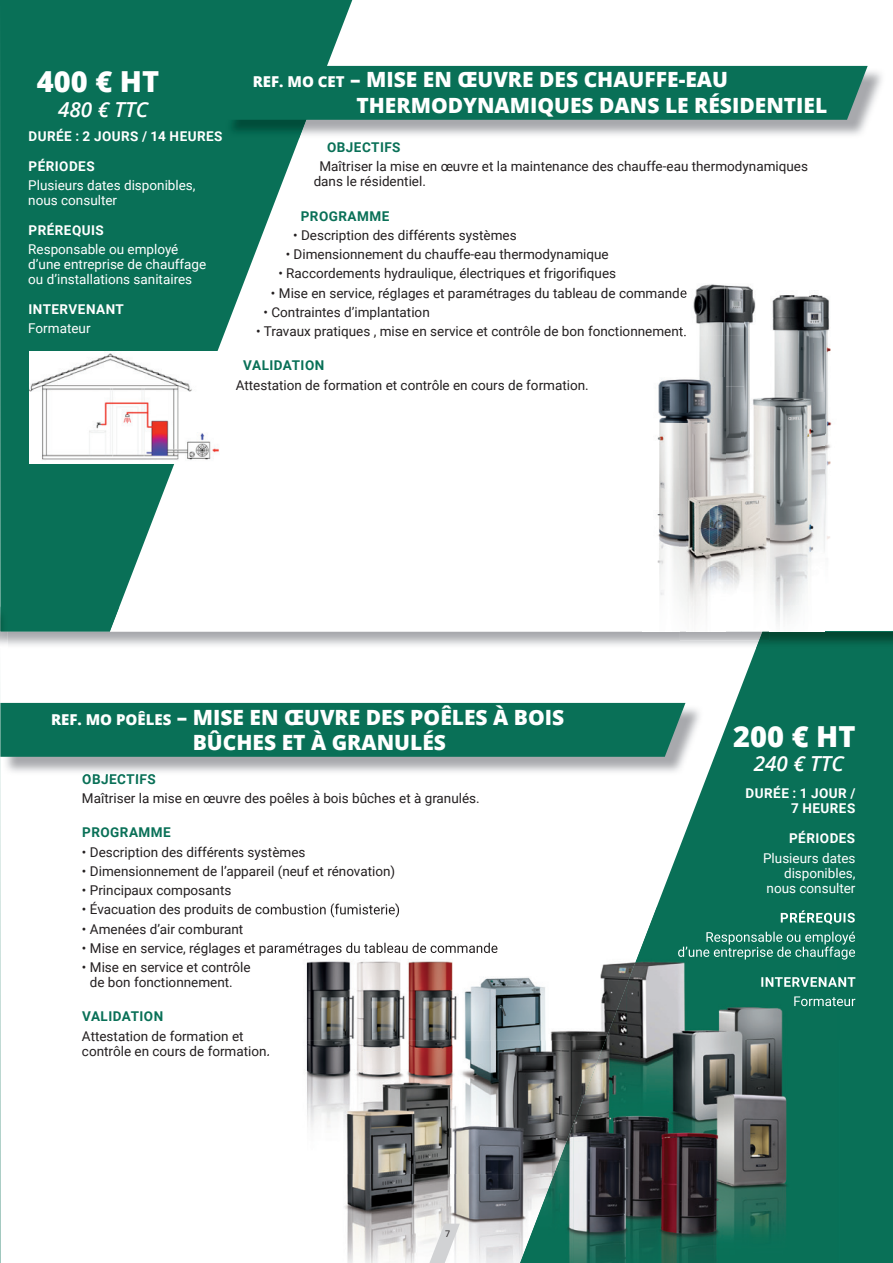
<style>
.page{position:relative;width:893px;height:1263px;background:#fff}
.page>*{position:absolute;margin:0;border:0;box-sizing:border-box;transform-origin:0 0}
.t1{font:800 28.95px "Open Sans";color:#fff}
.t2{font:800 21px/25.2px "Open Sans";color:#fff}
.t3{font:italic 600 20.7px "Open Sans";color:#fff}
.t4{font:13.5px/15px "Roboto";color:#231f20}
.t5{font:13.5px/15px "Roboto";color:#fff}
.t6{font:700 13.5px/15px "Roboto";letter-spacing:.035em;color:#fff;text-align:right}
.t7{font:700 13.5px "Roboto";letter-spacing:.035em;color:#097057}
.t8{font:9px "Roboto";color:#231f20}
.s1{font-size:15px}
</style>
<div class="page">
<svg style="left:0;top:0;width:352px;height:607px;fill:#097057"></svg>
<hr style="left:0;top:631px;width:1px;height:632px;background:#097057">
<svg style="left:520px;top:648px;width:373px;height:259px;fill:#097057"></svg>
<img style="left:224px;top:120px;width:102px;height:18px">
<div style="left:221px;top:66px;width:647px;height:54px;background:#097057"></div>
<img style="left:6px;top:705px;width:698px;height:70px">
<img style="left:83px;top:774px;width:72px;height:1px">
<div style="left:0;top:703px;width:685px;height:54px;background:#097057"></div>
<img style="left:29px;top:352px;width:192px;height:112px">
<img style="left:686px;top:284px;width:67px;height:51px">
<img style="left:680px;top:335px;width:45px;height:180px">
<img style="left:724px;top:335px;width:21px;height:103px">
<img style="left:725px;top:438px;width:16px;height:150px">
<svg style="left:680px;top:290px;width:6px;height:8px"></svg>
<svg style="left:680px;top:327px;width:6px;height:12px"></svg>
<img style="left:745px;top:291px;width:85px;height:52px">
<img style="left:745px;top:342px;width:69px;height:51px">
<img style="left:814px;top:343px;width:17px;height:53px">
<img style="left:824px;top:396px;width:8px;height:155px">
<img style="left:657px;top:379px;width:23px;height:216px">
<img style="left:680px;top:515px;width:6px;height:88px">
<img style="left:741px;top:393px;width:4px;height:183px">
<img style="left:769px;top:393px;width:55px;height:214px">
<img style="left:745px;top:393px;width:24px;height:193px">
<img style="left:686px;top:490px;width:39px;height:117px">
<img style="left:769px;top:490px;width:1px;height:117px">
<img style="left:756px;top:640px;width:137px;height:8px">
<img style="left:725px;top:631px;width:34px;height:1px">
<svg style="left:0;top:607px;width:642px;height:41px"></svg>
<img style="left:0;top:607px;width:8px;height:24px">
<img style="left:687px;top:607px;width:20px;height:8px">
<svg style="left:759px;top:607px;width:134px;height:33px"></svg>
<img style="left:301px;top:917px;width:325px;height:123px">
<img style="left:306px;top:1040px;width:267px;height:134px">
<img style="left:344px;top:1174px;width:176px;height:89px">
<img style="left:626px;top:907px;width:267px;height:356px">
<img style="left:573px;top:985px;width:54px;height:278px">
<img style="left:520px;top:1124px;width:53px;height:139px">
<img style="left:781px;top:910px;width:74px;height:14px">
<img style="left:706px;top:932px;width:149px;height:13px">
<img style="left:678px;top:946px;width:177px;height:13px">
<img style="left:761px;top:977px;width:94px;height:10px">
<img style="left:794px;top:996px;width:61px;height:10px">
<img style="left:269px;top:907px;width:130px;height:10px">
<img style="left:269px;top:943px;width:228px;height:13px">
<svg style="left:429px;top:1224px;width:31px;height:39px"></svg>
<h1 class="t1" style="left:37px;top:60px;width:124px">400 € HT</h1>
<h3 class="t3" style="left:58px;top:95px;width:92px">480 € TTC</h3>
<p class="t6" style="left:29px;top:128px;width:196px">DURÉE : 2 JOURS / 14 HEURES</p>
<p class="t6" style="left:29px;top:158px;width:68px">PÉRIODES</p>
<p class="t5" style="left:28px;top:177px;width:169px">Plusieurs dates disponibles, nous consulter</p>
<p class="t6" style="left:29px;top:222px;width:77px">PRÉREQUIS</p>
<p class="t5" style="left:28px;top:241px;width:180px">Responsable ou employé d’une entreprise de chauffage ou d’installations sanitaires</p>
<p class="t6" style="left:29px;top:301px;width:97px">INTERVENANT</p>
<p class="t5" style="left:28px;top:320px;width:64px">Formateur</p>
<h2 class="t2" style="left:356px;top:66px;width:472px;text-indent:-104px"><span class="s1">REF. MO CET</span> – MISE EN ŒUVRE DES CHAUFFE-EAU<br>THERMODYNAMIQUES DANS LE RÉSIDENTIEL</h2>
<p class="t7" style="left:327px;top:138px;width:75px">OBJECTIFS</p>
<p class="t4" style="left:314px;top:159px;width:496px;text-indent:6px">Maîtriser la mise en œuvre et la maintenance des chauffe-eau thermodynamiques dans le résidentiel.</p>
<p class="t7" style="left:301px;top:206px;width:90px">PROGRAMME</p>
<p class="t4" style="left:293px;top:227px;width:225px">• Description des différents systèmes</p>
<p class="t4" style="left:286px;top:246px;width:324px">• Dimensionnement du chauffe-eau thermodynamique</p>
<p class="t4" style="left:278px;top:266px;width:339px">• Raccordements hydraulique, électriques et frigorifiques</p>
<p class="t4" style="left:271px;top:285px;width:418px">• Mise en service, réglages et paramétrages du tableau de commande</p>
<p class="t4" style="left:264px;top:304px;width:168px">• Contraintes d’implantation</p>
<p class="t4" style="left:256px;top:323px;width:432px">• Travaux pratiques , mise en service et contrôle de bon fonctionnement.</p>
<p class="t7" style="left:243px;top:356px;width:83px">VALIDATION</p>
<p class="t4" style="left:236px;top:377px;width:355px">Attestation de formation et contrôle en cours de formation.</p>
<h2 class="t2" style="left:193px;top:704px;width:373px;text-indent:-142px"><span class="s1">REF. MO POÊLES</span> – MISE EN ŒUVRE DES POÊLES À BOIS<br>BÛCHES ET À GRANULÉS</h2>
<p class="t7" style="left:82px;top:769px;width:75px">OBJECTIFS</p>
<p class="t4" style="left:82px;top:790px;width:399px">Maîtriser la mise en œuvre des poêles à bois bûches et à granulés.</p>
<p class="t7" style="left:82px;top:823px;width:90px">PROGRAMME</p>
<p class="t4" style="left:82px;top:844px;width:225px">• Description des différents systèmes</p>
<p class="t4" style="left:82px;top:863px;width:315px">• Dimensionnement de l’appareil (neuf et rénovation)</p>
<p class="t4" style="left:82px;top:882px;width:151px">• Principaux composants</p>
<p class="t4" style="left:82px;top:901px;width:319px">• Évacuation des produits de combustion (fumisterie)</p>
<p class="t4" style="left:82px;top:921px;width:163px">• Amenées d’air comburant</p>
<p class="t4" style="left:90px;top:959px;width:162px;text-indent:-8px">• Mise en service et contrôle de bon fonctionnement.</p>
<p class="t7" style="left:82px;top:1007px;width:83px">VALIDATION</p>
<p class="t4" style="left:82px;top:1028px;width:190px">Attestation de formation et contrôle en cours de formation.</p>
<p class="t8" style="left:445px;top:1228px;width:7px">7</p>
<h1 class="t1" style="left:733px;top:714px;width:124px">200 € HT</h1>
<h3 class="t3" style="left:754px;top:749px;width:92px">240 € TTC</h3>
<p class="t6" style="left:746px;top:785px;width:111px">DURÉE : 1 JOUR /<br>7 HEURES</p>
<p class="t6" style="left:789px;top:830px;width:68px">PÉRIODES</p>
<p class="t5" style="left:763px;top:850px;width:94px;text-align:right">Plusieurs dates disponibles, nous consulter</p>
</div>
